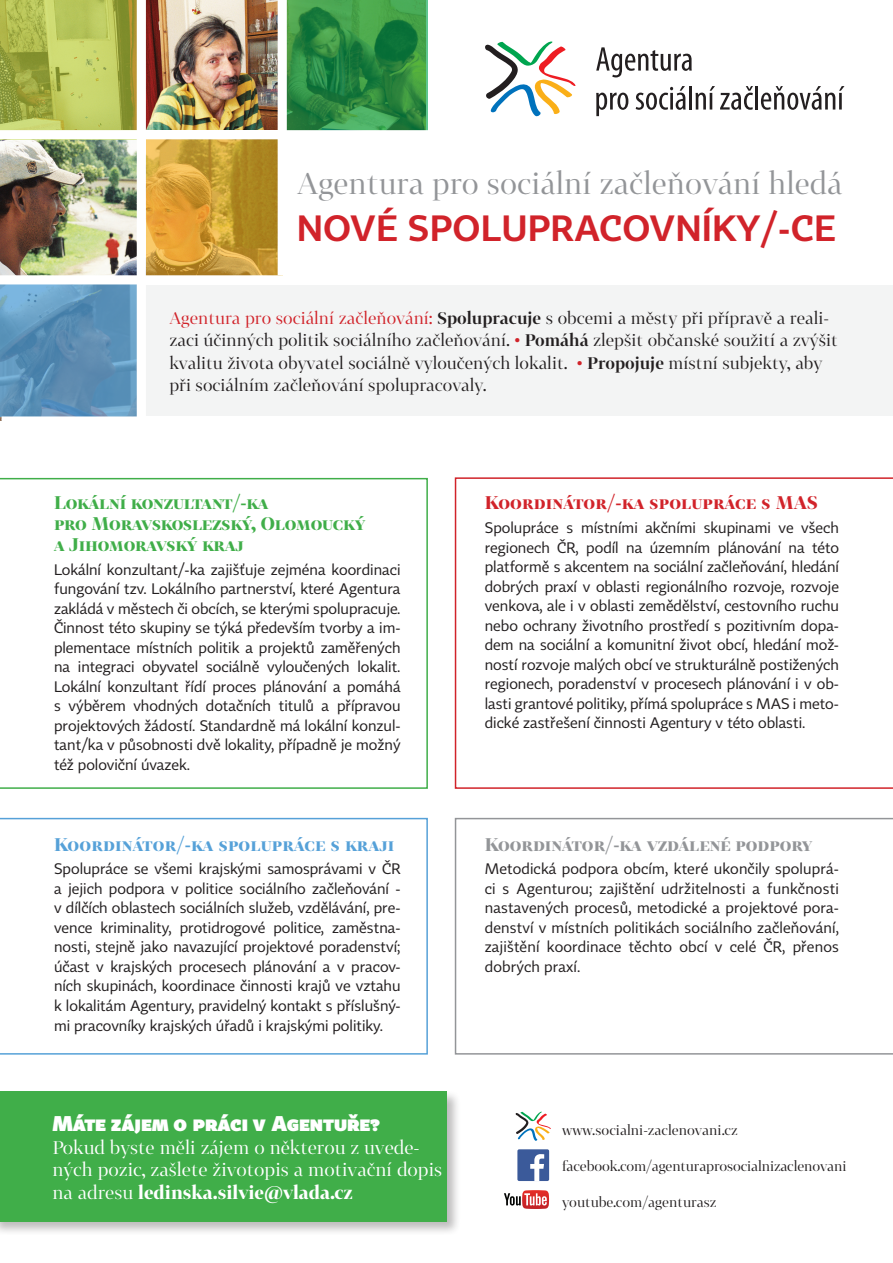
<style>
.page{position:relative;width:893px;height:1263px;background:#fff}
.page>*{position:absolute;margin:0;border:0;box-sizing:border-box;transform-origin:0 0}
.t1{font:300 36px "Tabac Sans";letter-spacing:.02em;color:#d1232a}
.t2{font:29.4px "Tabac G1";color:#939598}
.t3{font:500 21px "Tabac Sans";color:#fff}
.t4{font:18px/22.5px "Tabac G1";color:#fff}
.t5{font:500 18px/21px "Tabac G1";letter-spacing:-.01em;color:#40ae49}
.t6{font:500 18px "Tabac G1";letter-spacing:.01em;color:#56a1d8}
.t7{font:500 18px "Tabac G1";color:#939598}
.t8{font:500 18px "Tabac G1";letter-spacing:.01em;color:#d1232a}
.t9{font:16.5px/22.5px "Tabac G1";color:#231f20}
.t10{font:15px/19.5px "Tabac Sans";color:#231f20;text-align:justify}
.t11{font:13.5px "Tabac G1";letter-spacing:-.01em;color:#231f20}
.s1{color:#d1232a}
.s2{font-weight:700}
.s3{font-weight:500}
</style>
<div class="page">
<svg style="left:0;top:478px;width:428px;height:311px"></svg>
<svg style="left:455px;top:818px;width:438px;height:236px"></svg>
<svg style="left:455px;top:477px;width:438px;height:312px"></svg>
<svg style="left:0;top:818px;width:428px;height:236px"></svg>
<div style="left:0;top:1089px;width:461px;height:147px;background:#231f20;opacity:.3"></div>
<div style="left:0;top:1092px;width:446px;height:130px;background:#40ae49"></div>
<div style="left:0;top:285px;width:893px;height:130px;background:#f3f4f4"></div>
<svg style="left:485px;top:42px;width:91px;height:74px"></svg>
<svg style="left:596px;top:47px;width:96px;height:30px"></svg>
<svg style="left:596px;top:93px;width:32px;height:23px"></svg>
<svg style="left:636px;top:86px;width:50px;height:24px"></svg>
<hr style="left:689px;top:86px;width:3px;height:24px;background:#231f20">
<svg style="left:696px;top:86px;width:57px;height:24px"></svg>
<hr style="left:755px;top:86px;width:3px;height:24px;background:#231f20">
<svg style="left:761px;top:86px;width:83px;height:24px"></svg>
<svg style="left:287px;top:0;width:141px;height:130px;background:#308e44"></svg>
<img style="left:0;top:139px;width:137px;height:136px">
<svg style="left:146px;top:139px;width:132px;height:136px;background:#ca9a34"></svg>
<img style="left:146px;top:0;width:132px;height:129px">
<svg style="left:0;top:0;width:137px;height:130px;background:#b0ba53"></svg>
<svg style="left:0;top:284px;width:137px;height:132px;background:#5f94ba"></svg>
<div style="left:137px;top:0;width:9px;height:421px;background:#fff"></div>
<div style="left:517px;top:1149px;width:32px;height:32px;background:#3b5a9a;border-radius:2px"></div>
<svg style="left:530px;top:1154px;width:14px;height:27px"></svg>
<svg style="left:504px;top:1190px;width:45px;height:19px"></svg>
<svg style="left:516px;top:1112px;width:35px;height:29px"></svg>
<p class="t2" style="left:297px;top:164px;width:547px">Agentura pro sociální začleňování hledá</p>
<p class="t1" style="left:297px;top:206px;width:540px">NOVÉ SPOLUPRACOVNÍKY/-CE</p>
<p class="t9" style="left:169px;top:306px;width:670px"><span class="s1">Agentura pro sociální začleňování:</span> <span class="s2">Spolupracuje</span> s obcemi a městy při přípravě a reali&shy;zaci účinných politik sociálního začleňování. <span class="s1">•</span> <span class="s2">Pomáhá</span> zlepšit občanské soužití a zvýšit kvalitu života obyvatel sociálně vyloučených lokalit. <span class="s1">•</span> <span class="s2">Propojuje</span> místní subjekty, aby při sociálním začleňování spolupracovaly.</p>
<p class="t5" style="left:54px;top:491px;width:313px">Lokální konzultant/-ka<br>pro Moravskoslezský, Olomoucký a Jihomoravský kraj</p>
<p class="t10" style="left:54px;top:560px;width:348px">Lokální konzultant/-ka zajišťuje zejména koordinaci fungování tzv. Lokálního partnerství, které Agentura zakládá v městech či obcích, se kterými spolupracuje.<br>Činnost této skupiny se týká především tvorby a im&shy;plementace místních politik a projektů zaměřených na integraci obyvatel sociálně vyloučených lokalit.<br>Lokální konzultant řídí proces plánování a pomáhá s výběrem vhodných dotačních titulů a přípravou projektových žádostí. Standardně má lokální konzul&shy;tant/ka v působnosti dvě lokality, případně je možný též poloviční úvazek.</p>
<p class="t6" style="left:54px;top:831px;width:342px">Koordinátor/-ka spolupráce s kraji</p>
<p class="t10" style="left:54px;top:859px;width:348px">Spolupráce se všemi krajskými samosprávami v ČR a jejich podpora v politice sociálního začleňování - v dílčích oblastech sociálních služeb, vzdělávání, pre&shy;vence kriminality, protidrogové politice, zaměstna&shy;nosti, stejně jako navazující projektové poradenství; účast v krajských procesech plánování a v pracov&shy;ních skupinách, koordinace činnosti krajů ve vztahu k lokalitám Agentury, pravidelný kontakt s příslušný&shy;mi pracovníky krajských úřadů i krajskými politiky.</p>
<p class="t3" style="left:52px;top:1110px;width:329px">Máte zájem o práci v Agentuře?</p>
<p class="t4" style="left:52px;top:1136px;width:391px">Pokud byste měli zájem o některou z uvede&shy;ných pozic, zašlete životopis a motivační dopis na adresu <span class="s3">ledinska.silvie@vlada.cz</span></p>
<p class="t8" style="left:485px;top:490px;width:334px">Koordinátor/-ka spolupráce s MAS</p>
<p class="t10" style="left:485px;top:518px;width:356px">Spolupráce s místními akčními skupinami ve všech regionech ČR, podíl na územním plánování na této platformě s akcentem na sociální začleňování, hledání dobrých praxí v oblasti regionálního rozvoje, rozvoje venkova, ale i v oblasti zemědělství, cestovního ruchu nebo ochrany životního prostředí s pozitivním dopa&shy;dem na sociální a komunitní život obcí, hledání mož&shy;ností rozvoje malých obcí ve strukturálně postižených regionech, poradenství v procesech plánování i v ob&shy;lasti grantové politiky, přímá spolupráce s MAS i meto&shy;dické zastřešení činnosti Agentury v této oblasti.</p>
<p class="t7" style="left:485px;top:831px;width:329px">Koordinátor/-ka vzdálené podpory</p>
<p class="t10" style="left:485px;top:859px;width:356px">Metodická podpora obcím, které ukončily spoluprá&shy;ci s Agenturou; zajištění udržitelnosti a funkčnosti nastavených procesů, metodické a projektové pora&shy;denství v místních politikách sociálního začleňování, zajištění koordinace těchto obcí v celé ČR, přenos dobrých praxí.</p>
<p class="t11" style="left:562px;top:1121px;width:177px">www.socialni-zaclenovani.cz</p>
<p class="t11" style="left:562px;top:1157px;width:286px">facebook.com/agenturaprosocialnizaclenovani</p>
<p class="t11" style="left:562px;top:1193px;width:156px">youtube.com/agenturasz</p>
</div>
